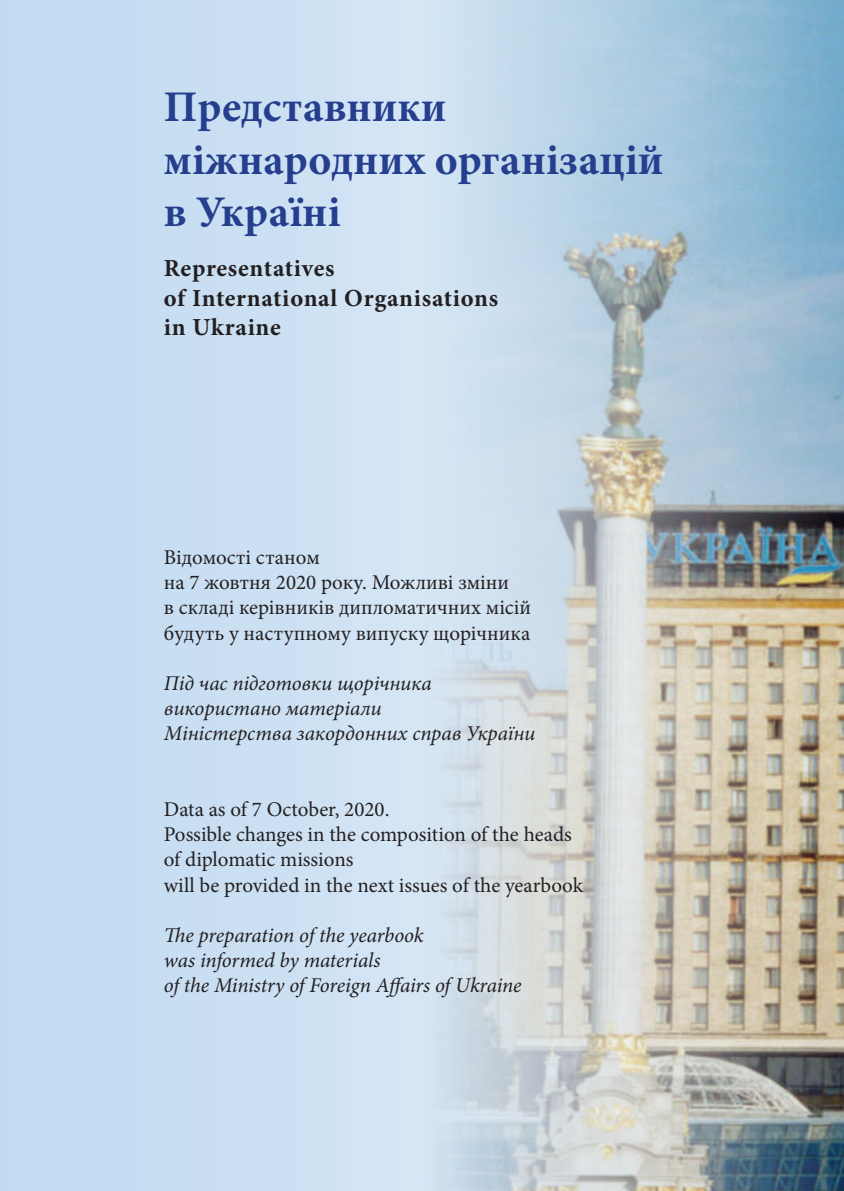
<style>
.page{position:relative;width:844px;height:1191px;background:#fff}
.page>*{position:absolute;margin:0;border:0;box-sizing:border-box;transform-origin:0 0}
.t1{font:700 43.75px/52.5px "Minion Pro";color:#253f8e}
.t2{font:700 24.5px/29.4px "Minion Pro";letter-spacing:.03em;color:#231f20}
.t3{font:21px/25.2px "Minion Pro";color:#231f20}
.t4{font:italic 21px/25.2px "Minion Pro";letter-spacing:-.005em;color:#231f20}
</style>
<div class="page">
<div style="left:0;top:0;width:843px;height:1191px;background:#c8def2"></div>
<img style="left:352px;top:0;width:491px;height:1191px">
<h1 class="t1" style="left:164px;top:80px;width:501px">Представники міжнародних організацій в Україні</h1>
<p class="t2" style="left:164px;top:253px;width:336px">Representatives<br>of International Organisations in Ukraine</p>
<p class="t3" style="left:164px;top:544px;width:368px">Відомості станом<br>на 7 жовтня 2020 року. Можливі зміни<br>в складі керівників дипломатичних місій будуть у наступному випуску щорічника</p>
<p class="t4" style="left:164px;top:670px;width:373px">Під час підготовки щорічника використано матеріали<br>Міністерства закордонних справ України</p>
<p class="t3" style="left:164px;top:796px;width:421px">Data as of 7 October, 2020.<br>Possible changes in the composition of the heads of diplomatic missions<br>will be provided in the next issues of the yearbook</p>
<p class="t4" style="left:164px;top:922px;width:359px">The preparation of the yearbook<br>was informed by materials<br>of the Ministry of Foreign Affairs of Ukraine</p>
</div>
